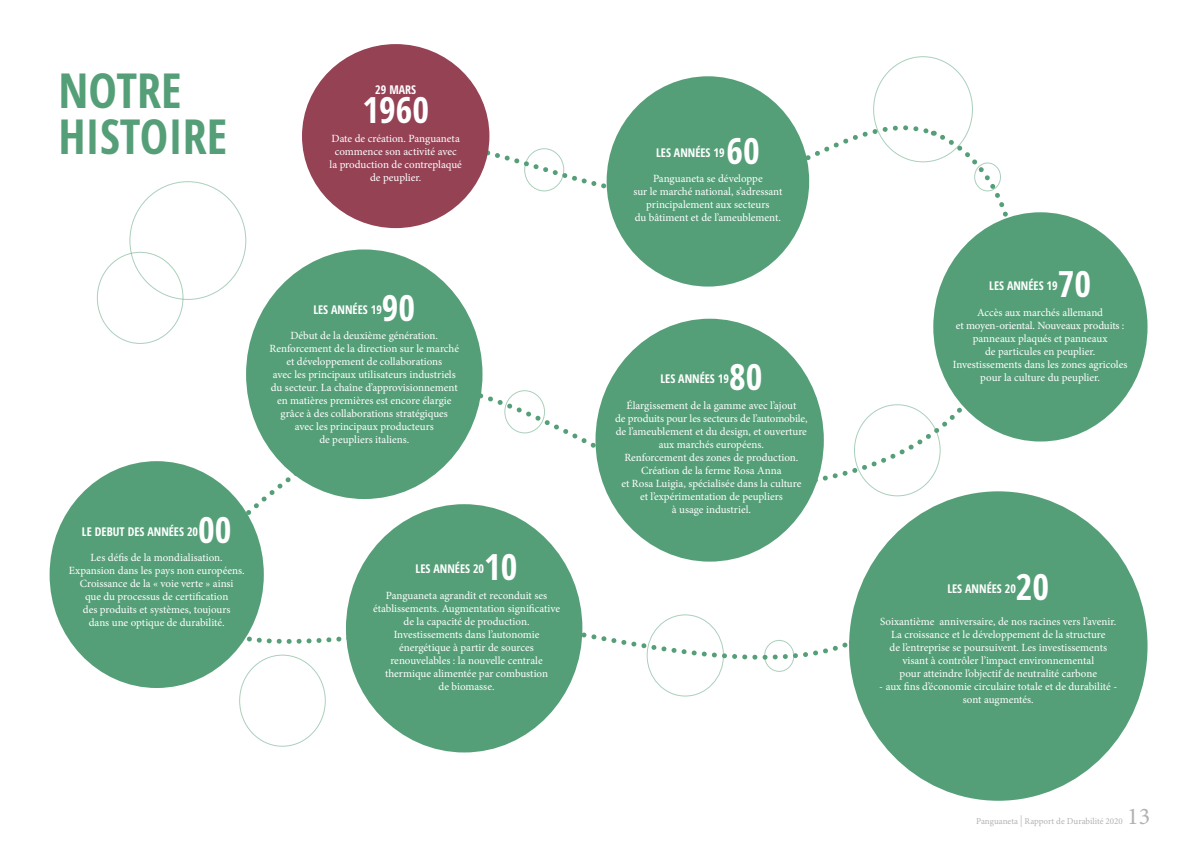
<style>
.page{position:relative;width:1191px;height:842px;background:#fff}
.page>*{position:absolute;margin:0;border:0;box-sizing:border-box;transform-origin:0 0}
.t1{font:700 48px/46px "Germano";color:#559f78}
.t2{font:700 36px "Germano";color:#fff}
.t3{font:24px "Minion Pro";color:#b3b2b2}
.t4{font:700 12px "Germano";color:#fff}
.t5{font:11px/13px "Minion Pro";color:#fff;text-align:center}
.t6{font:9px "Minion Pro";color:#b3b2b2}
.s1{font-size:11.7px}
</style>
<div class="page">
<svg style="left:174px;top:400px;width:220px;height:208px"></svg>
<svg style="left:355px;top:110px;width:687px;height:384px"></svg>
<svg style="left:202px;top:610px;width:651px;height:68px"></svg>
<div style="left:302px;top:44px;width:187px;height:184px;background:#954255;border-radius:50%"></div>
<div style="left:606px;top:76px;width:203px;height:211px;background:#559f78;border-radius:50%"></div>
<div style="left:933px;top:212px;width:214px;height:229px;background:#559f78;border-radius:50%"></div>
<div style="left:524px;top:148px;width:40px;height:43px;border:1px solid #559f78;border-radius:50%"></div>
<div style="left:974px;top:163px;width:26px;height:28px;border:1px solid #559f78;border-radius:50%"></div>
<div style="left:647px;top:615px;width:76px;height:81px;border:1px solid #559f78;border-radius:50%"></div>
<div style="left:504px;top:390px;width:41px;height:43px;border:1px solid #559f78;border-radius:50%"></div>
<div style="left:764px;top:640px;width:30px;height:32px;border:1px solid #559f78;border-radius:50%"></div>
<div style="left:595px;top:319px;width:229px;height:243px;background:#559f78;border-radius:50%"></div>
<div style="left:50px;top:461px;width:214px;height:227px;background:#559f78;border-radius:50%"></div>
<div style="left:246px;top:249px;width:236px;height:250px;background:#559f78;border-radius:50%"></div>
<div style="left:346px;top:504px;width:236px;height:248px;background:#559f78;border-radius:50%"></div>
<div style="left:849px;top:491px;width:298px;height:310px;background:#559f78;border-radius:50%"></div>
<h1 class="t1" style="left:58px;top:66px;width:170px">NOTRE<br>HISTOIRE</h1>
<p class="t4" style="left:375px;top:81px;width:42px">29 MARS</p>
<h2 class="t2" style="left:362px;top:85px;width:68px">1960</h2>
<p class="t5" style="left:329px;top:132px;width:134px">Date de création. Panguaneta commence son activité avec la production de contreplaqué de peuplier.</p>
<p class="t4" style="left:313px;top:301px;width:70px">LES ANNÉES 19</p>
<h2 class="t2" style="left:382px;top:282px;width:35px">90</h2>
<p class="t5" style="left:269px;top:329px;width:191px">Début de la deuxième génération.<br>Renforcement de la direction sur le marché et développement de collaborations<br>avec les principaux utilisateurs industriels du secteur. La chaîne d’approvisionnement en matières premières est encore élargie grâce à des collaborations stratégiques<br>avec les principaux producteurs<br>de peupliers italiens.</p>
<p class="t4" style="left:82px;top:523px;width:118px">LE DEBUT DES ANNÉES 20</p>
<h2 class="t2" style="left:198px;top:504px;width:35px">00</h2>
<p class="t5" style="left:69px;top:551px;width:177px">Les défis de la mondialisation.<br>Expansion dans les pays non européens.<br>Croissance de la « voie verte » ainsi<br>que du processus de certification<br>des produits et systèmes, toujours<br>dans une optique de durabilité.</p>
<p class="t4" style="left:415px;top:560px;width:70px">LES ANNÉES 20</p>
<h2 class="t2" style="left:484px;top:542px;width:35px">10</h2>
<p class="t5" style="left:373px;top:589px;width:189px">Panguaneta agrandit et reconduit ses établissements. Augmentation significative de la capacité de production.<br>Investissements dans l’autonomie énergétique à partir de sources renouvelables : la nouvelle centrale thermique alimentée par combustion<br>de biomasse.</p>
<p class="t4" style="left:656px;top:144px;width:70px">LES ANNÉES 19</p>
<h2 class="t2" style="left:726px;top:126px;width:35px">60</h2>
<p class="t5" style="left:633px;top:172px;width:151px">Panguaneta se développe<br>sur le marché national, s’adressant principalement aux secteurs<br>du bâtiment et de l’ameublement.</p>
<p class="t4" style="left:660px;top:370px;width:70px">LES ANNÉES 19</p>
<h2 class="t2" style="left:729px;top:352px;width:35px">80</h2>
<p class="t5" style="left:615px;top:399px;width:194px">Élargissement de la gamme avec l’ajout<br>de produits pour les secteurs de l’automobile, de l’ameublement et du design, et ouverture aux marchés européens.<br>Renforcement des zones de production.<br>Création de la ferme Rosa Anna<br>et Rosa Luigia, spécialisée dans la culture<br>et l’expérimentation de peupliers<br>à usage industriel.</p>
<p class="t4" style="left:989px;top:277px;width:70px">LES ANNÉES 19</p>
<h2 class="t2" style="left:1057px;top:259px;width:35px">70</h2>
<p class="t5" style="left:953px;top:306px;width:176px">Accès aux marchés allemand<br>et moyen-oriental. Nouveaux produits : panneaux plaqués et panneaux<br>de particules en peuplier.<br>Investissements dans les zones agricoles pour la culture du peuplier.</p>
<p class="t4" style="left:947px;top:580px;width:70px">LES ANNÉES 20</p>
<h2 class="t2" style="left:1016px;top:562px;width:35px">20</h2>
<p class="t5" style="left:880px;top:615px;width:238px">Soixantième anniversaire, de nos racines vers l’avenir.<br>La croissance et le développement de la structure<br>de l’entreprise se poursuivent. Les investissements visant à contrôler l’impact environnemental<br>pour atteindre l’objectif de neutralité carbone</p>
<p class="t5" style="left:879px;top:680px;width:239px">- aux fins d’économie circulaire totale et de durabilité - sont augmentés.</p>
<p class="t6" style="left:976px;top:815px;width:148px">Panguaneta <span class="s1">|</span> Rapport de Durabilité 2020</p>
<h3 class="t3" style="left:1127px;top:800px;width:25px">13</h3>
</div>
